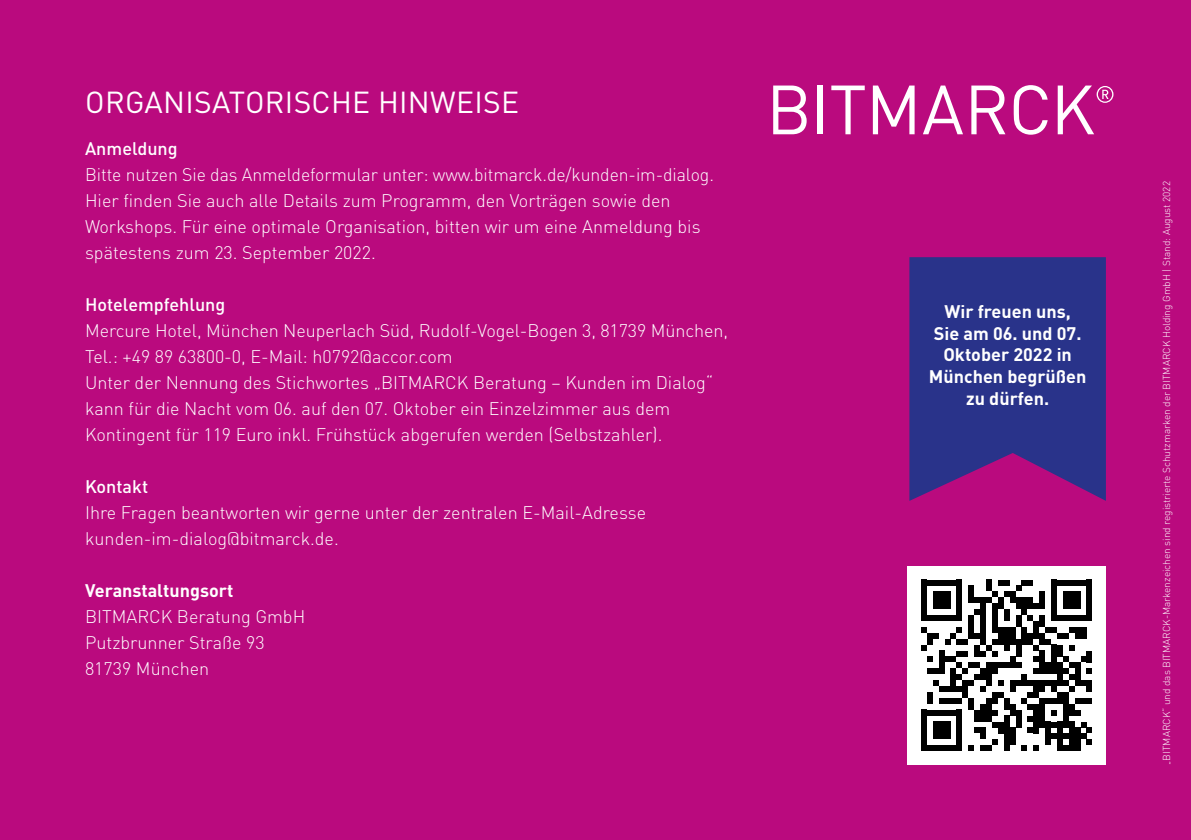
<style>
.page{position:relative;width:1191px;height:840px;background:#fff}
.page>*{position:absolute;margin:0;border:0;box-sizing:border-box;transform-origin:0 0}
.t1{font:30px "DIN Pro";letter-spacing:.01em;color:#fff}
.t2{font:300 18px/26px "DIN Pro";color:#fff}
.t3{font:700 18px/21.4px "DIN Pro";color:#fff;text-align:center}
.t4{font:500 18px "DIN Pro";color:#fff}
.t5{font:300 10px "DIN Pro";color:#fff}
</style>
<div class="page">
<div style="left:0;top:0;width:1191px;height:839px;background:#ba0a7e"></div>
<div style="left:907px;top:565px;width:199px;height:199px;background:#fff"></div>
<div style="left:921px;top:579px;width:6px;height:41px;background:#000"></div>
<div style="left:921px;top:709px;width:6px;height:41px;background:#000"></div>
<div style="left:932px;top:591px;width:6px;height:17px;background:#000"></div>
<div style="left:932px;top:721px;width:6px;height:18px;background:#000"></div>
<div style="left:938px;top:591px;width:6px;height:17px;background:#000"></div>
<div style="left:938px;top:721px;width:6px;height:18px;background:#000"></div>
<div style="left:944px;top:591px;width:6px;height:17px;background:#000"></div>
<div style="left:944px;top:721px;width:6px;height:18px;background:#000"></div>
<svg style="left:927px;top:580px;width:29px;height:5px"></svg>
<svg style="left:927px;top:615px;width:29px;height:5px"></svg>
<svg style="left:927px;top:710px;width:29px;height:5px"></svg>
<svg style="left:927px;top:745px;width:29px;height:5px"></svg>
<div style="left:956px;top:579px;width:6px;height:41px;background:#000"></div>
<div style="left:956px;top:709px;width:6px;height:41px;background:#000"></div>
<div style="left:968px;top:585px;width:6px;height:18px;background:#000"></div>
<div style="left:968px;top:614px;width:6px;height:24px;background:#000"></div>
<div style="left:968px;top:697px;width:6px;height:12px;background:#000"></div>
<svg style="left:968px;top:745px;width:6px;height:5px"></svg>
<svg style="left:974px;top:597px;width:6px;height:17px"></svg>
<div style="left:974px;top:709px;width:6px;height:12px;background:#000"></div>
<svg style="left:974px;top:727px;width:6px;height:6px"></svg>
<div style="left:980px;top:597px;width:6px;height:47px;background:#000"></div>
<div style="left:980px;top:703px;width:6px;height:18px;background:#000"></div>
<div style="left:980px;top:727px;width:6px;height:12px;background:#000"></div>
<div style="left:986px;top:579px;width:6px;height:12px;background:#000"></div>
<div style="left:986px;top:697px;width:6px;height:24px;background:#000"></div>
<svg style="left:986px;top:591px;width:11px;height:12px"></svg>
<div style="left:992px;top:603px;width:5px;height:29px;background:#000"></div>
<svg style="left:992px;top:710px;width:5px;height:5px"></svg>
<svg style="left:992px;top:722px;width:5px;height:5px"></svg>
<svg style="left:980px;top:739px;width:17px;height:11px"></svg>
<div style="left:997px;top:597px;width:6px;height:11px;background:#000"></div>
<div style="left:997px;top:721px;width:6px;height:12px;background:#000"></div>
<svg style="left:998px;top:580px;width:11px;height:5px"></svg>
<svg style="left:1004px;top:591px;width:5px;height:6px"></svg>
<div style="left:1003px;top:608px;width:6px;height:12px;background:#000"></div>
<svg style="left:921px;top:626px;width:88px;height:77px"></svg>
<div style="left:1003px;top:697px;width:6px;height:12px;background:#000"></div>
<div style="left:1003px;top:715px;width:6px;height:35px;background:#000"></div>
<div style="left:1009px;top:591px;width:6px;height:12px;background:#000"></div>
<div style="left:1009px;top:626px;width:6px;height:18px;background:#000"></div>
<div style="left:1009px;top:656px;width:6px;height:12px;background:#000"></div>
<div style="left:1009px;top:679px;width:6px;height:12px;background:#000"></div>
<div style="left:1009px;top:703px;width:6px;height:12px;background:#000"></div>
<div style="left:1009px;top:727px;width:6px;height:17px;background:#000"></div>
<div style="left:1015px;top:597px;width:6px;height:11px;background:#000"></div>
<div style="left:1015px;top:614px;width:6px;height:12px;background:#000"></div>
<div style="left:1015px;top:638px;width:6px;height:18px;background:#000"></div>
<svg style="left:1015px;top:662px;width:6px;height:6px"></svg>
<svg style="left:1015px;top:680px;width:6px;height:5px"></svg>
<div style="left:1015px;top:709px;width:6px;height:18px;background:#000"></div>
<div style="left:1021px;top:597px;width:6px;height:17px;background:#000"></div>
<div style="left:1021px;top:626px;width:6px;height:18px;background:#000"></div>
<div style="left:1021px;top:673px;width:6px;height:12px;background:#000"></div>
<svg style="left:1021px;top:745px;width:6px;height:5px"></svg>
<svg style="left:1016px;top:580px;width:17px;height:11px"></svg>
<div style="left:1027px;top:597px;width:6px;height:11px;background:#000"></div>
<svg style="left:1027px;top:615px;width:6px;height:5px"></svg>
<div style="left:1027px;top:632px;width:6px;height:12px;background:#000"></div>
<svg style="left:1027px;top:680px;width:6px;height:5px"></svg>
<svg style="left:1021px;top:692px;width:12px;height:17px"></svg>
<svg style="left:1027px;top:716px;width:6px;height:5px"></svg>
<svg style="left:1027px;top:727px;width:6px;height:6px"></svg>
<svg style="left:1033px;top:603px;width:6px;height:5px"></svg>
<div style="left:1033px;top:620px;width:6px;height:18px;background:#000"></div>
<svg style="left:1033px;top:645px;width:6px;height:5px"></svg>
<svg style="left:1033px;top:656px;width:6px;height:6px"></svg>
<svg style="left:1033px;top:668px;width:6px;height:5px"></svg>
<div style="left:1033px;top:679px;width:6px;height:18px;background:#000"></div>
<div style="left:1033px;top:703px;width:6px;height:30px;background:#000"></div>
<svg style="left:1033px;top:745px;width:6px;height:5px"></svg>
<div style="left:1039px;top:591px;width:6px;height:17px;background:#000"></div>
<div style="left:1039px;top:614px;width:6px;height:12px;background:#000"></div>
<div style="left:1039px;top:632px;width:6px;height:12px;background:#000"></div>
<div style="left:1039px;top:650px;width:6px;height:23px;background:#000"></div>
<div style="left:1039px;top:679px;width:6px;height:12px;background:#000"></div>
<div style="left:1039px;top:697px;width:6px;height:30px;background:#000"></div>
<div style="left:1045px;top:662px;width:6px;height:11px;background:#000"></div>
<svg style="left:1045px;top:680px;width:6px;height:5px"></svg>
<div style="left:1045px;top:721px;width:6px;height:23px;background:#000"></div>
<div style="left:1051px;top:579px;width:6px;height:41px;background:#000"></div>
<div style="left:1051px;top:644px;width:6px;height:29px;background:#000"></div>
<div style="left:1051px;top:679px;width:6px;height:12px;background:#000"></div>
<svg style="left:1045px;top:698px;width:12px;height:5px"></svg>
<svg style="left:1051px;top:710px;width:6px;height:5px"></svg>
<svg style="left:1051px;top:722px;width:6px;height:5px"></svg>
<div style="left:1057px;top:644px;width:5px;height:12px;background:#000"></div>
<div style="left:1057px;top:662px;width:5px;height:23px;background:#000"></div>
<div style="left:1057px;top:691px;width:5px;height:12px;background:#000"></div>
<div style="left:1057px;top:721px;width:5px;height:29px;background:#000"></div>
<div style="left:1062px;top:591px;width:6px;height:17px;background:#000"></div>
<div style="left:1062px;top:691px;width:6px;height:36px;background:#000"></div>
<svg style="left:1051px;top:733px;width:17px;height:17px"></svg>
<div style="left:1068px;top:591px;width:6px;height:17px;background:#000"></div>
<svg style="left:1045px;top:627px;width:29px;height:23px"></svg>
<svg style="left:1062px;top:656px;width:12px;height:35px"></svg>
<div style="left:1068px;top:703px;width:6px;height:12px;background:#000"></div>
<div style="left:1068px;top:721px;width:6px;height:29px;background:#000"></div>
<div style="left:1074px;top:591px;width:6px;height:17px;background:#000"></div>
<div style="left:1074px;top:626px;width:6px;height:12px;background:#000"></div>
<div style="left:1074px;top:662px;width:6px;height:23px;background:#000"></div>
<svg style="left:1074px;top:709px;width:6px;height:6px"></svg>
<div style="left:1074px;top:727px;width:6px;height:23px;background:#000"></div>
<svg style="left:1057px;top:580px;width:29px;height:5px"></svg>
<svg style="left:1057px;top:615px;width:29px;height:5px"></svg>
<div style="left:1080px;top:626px;width:6px;height:12px;background:#000"></div>
<svg style="left:1081px;top:656px;width:5px;height:6px"></svg>
<svg style="left:1080px;top:679px;width:6px;height:6px"></svg>
<div style="left:1086px;top:579px;width:6px;height:41px;background:#000"></div>
<div style="left:1086px;top:650px;width:6px;height:12px;background:#000"></div>
<svg style="left:1086px;top:668px;width:6px;height:5px"></svg>
<div style="left:1086px;top:679px;width:6px;height:12px;background:#000"></div>
<svg style="left:1075px;top:698px;width:17px;height:5px"></svg>
<svg style="left:1080px;top:722px;width:12px;height:22px"></svg>
<svg style="left:909px;top:257px;width:197px;height:243px;background:#372e88"></svg>
<svg style="left:773px;top:85px;width:33px;height:49px"></svg>
<div style="left:817px;top:85px;width:5px;height:49px;background:#fff"></div>
<svg style="left:831px;top:85px;width:33px;height:49px"></svg>
<svg style="left:873px;top:85px;width:41px;height:49px"></svg>
<svg style="left:923px;top:85px;width:40px;height:49px"></svg>
<svg style="left:971px;top:85px;width:34px;height:49px"></svg>
<svg style="left:1013px;top:85px;width:34px;height:50px"></svg>
<svg style="left:1057px;top:85px;width:56px;height:49px"></svg>
<h1 class="t1" style="left:85px;top:79px;width:435px">ORGANISATORISCHE HINWEISE</h1>
<p class="t4" style="left:85px;top:134px;width:94px">Anmeldung</p>
<p class="t2" style="left:85px;top:160px;width:630px">Bitte nutzen Sie das Anmeldeformular unter: www.bitmarck.de/kunden-im-dialog.<br>Hier finden Sie auch alle Details zum Programm, den Vorträgen sowie den Workshops. Für eine optimale Organisation, bitten wir um eine Anmeldung bis spätestens zum 23. September 2022.</p>
<p class="t4" style="left:85px;top:290px;width:142px">Hotelempfehlung</p>
<p class="t2" style="left:85px;top:316px;width:644px">Mercure Hotel, München Neuperlach Süd, Rudolf-Vogel-Bogen 3, 81739 München, Tel.: +49 89 63800-0, E-Mail: h0792@accor.com<br>Unter der Nennung des Stichwortes „BITMARCK Beratung – Kunden im Dialog“ kann für die Nacht vom 06. auf den 07. Oktober ein Einzelzimmer aus dem Kontingent für 119 Euro inkl. Frühstück abgerufen werden (Selbstzahler).</p>
<p class="t4" style="left:85px;top:472px;width:65px">Kontakt</p>
<p class="t2" style="left:85px;top:498px;width:562px">Ihre Fragen beantworten wir gerne unter der zentralen E-Mail-Adresse kunden-im-dialog@bitmarck.de.</p>
<p class="t3" style="left:85px;top:577px;width:150px">Veranstaltungsort</p>
<p class="t2" style="left:85px;top:602px;width:222px">BITMARCK Beratung GmbH<br>Putzbrunner Straße 93<br>81739 München</p>
<p class="t3" style="left:929px;top:299px;width:159px">Wir freuen uns,<br>Sie am 06. und 07.<br>Oktober 2022 in<br>München begrüßen zu dürfen.</p>
<p class="t5" style="left:1159px;top:764px;width:584px;rotate:-90deg">„BITMARCK“ und das BITMARCK-Markenzeichen sind registrierte Schutzmarken der BITMARCK Holding GmbH | Stand: August 2022</p>
</div>
